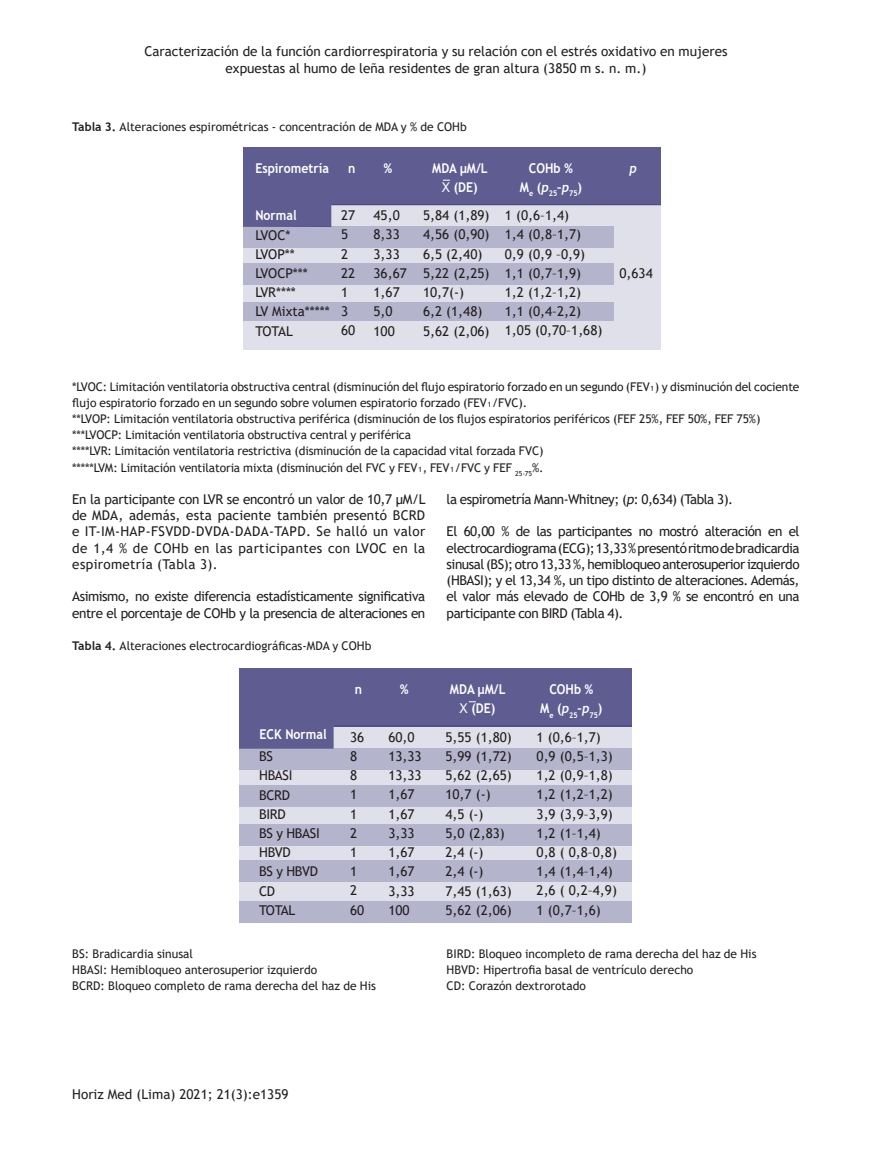
<style>
.page{position:relative;width:872px;height:1149px;background:#fff}
.page>*{position:absolute;margin:0;border:0;box-sizing:border-box;transform-origin:0 0}
.TEXTO_PRINCIPAL_HORI{font:13.5px/19.2px "Trebuchet MS";letter-spacing:-.035em;color:#231f20}
.TEXTO_PRINCIPAL_HORI-2{font:13.5px/19.2px "Trebuchet MS";color:#231f20}
.ENCABEZADO_AUTOR{font:13.5px/16.2px "Trebuchet MS";color:#231f20;text-align:center}
.t1{font:700 13.5px/19.2px "Trebuchet MS";color:#fff;text-align:center;scale:.91 1}
.t2{font:italic 700 13.5px "Trebuchet";color:#fff;scale:.91 1}
.LEYENDAS_cuadros{font:12px/16.2px "Trebuchet MS";letter-spacing:-.01em;color:#231f20}
.t3{font:700 7.8px "Trebuchet MS";color:#fff;scale:.91 1}
.s1{font-weight:700}
.s2{font-family:"Arial";font-weight:400}
.s3{font-weight:700;color:#fff}
.s4{font-style:italic}
</style>
<div class="page">
<div style="left:239px;top:668px;width:392px;height:254px;background:#e0e0ea"></div>
<div style="left:239px;top:748px;width:392px;height:21px;background:#b5b4cd"></div>
<div style="left:239px;top:784px;width:392px;height:22px;background:#b5b4cd"></div>
<div style="left:239px;top:824px;width:392px;height:21px;background:#b5b4cd"></div>
<div style="left:239px;top:859px;width:392px;height:22px;background:#b5b4cd"></div>
<div style="left:239px;top:901px;width:392px;height:21px;background:#b5b4cd"></div>
<svg style="left:239px;top:668px;width:392px;height:80px"></svg>
<div style="left:244px;top:147px;width:416px;height:202px;background:#e0e0ea"></div>
<div style="left:244px;top:227px;width:369px;height:21px;background:#b5b4cd"></div>
<div style="left:244px;top:263px;width:369px;height:21px;background:#b5b4cd"></div>
<div style="left:244px;top:303px;width:369px;height:18px;background:#b5b4cd"></div>
<svg style="left:244px;top:147px;width:416px;height:80px"></svg>
<p class="ENCABEZADO_AUTOR" style="left:144px;top:43px;width:585px">Caracterización de la función cardiorrespiratoria y su relación con el estrés oxidativo en mujeres expuestas al humo de leña residentes de gran altura (3850 m s. n. m.)</p>
<p class="LEYENDAS_cuadros" style="left:72px;top:119px;width:396px"><span class="s1">Tabla 3.</span> Alteraciones espirométricas - concentración de MDA y % de COHb</p>
<p class="t1" style="left:432px;top:158px;width:63px">MDA µM/L<br><span class="s2">X</span> (DE)</p>
<p class="t1" style="left:529px;top:158px;width:50px">COHb %</p>
<p class="t1" style="left:255px;top:158px;width:82px">Espirometría</p>
<p class="t1" style="left:348px;top:158px;width:10px">n</p>
<p class="t1" style="left:384px;top:158px;width:11px">%</p>
<p class="t2" style="left:629px;top:159px;width:10px">p</p>
<p class="t3" style="left:520px;top:188px;width:70px"><sup>M</sup>e <sup>(</sup><sup>p</sup>25<sup>–</sup><sup>p</sup>75<sup>)</sup></p>
<p class="TEXTO_PRINCIPAL_HORI-2" style="left:255px;top:206px;width:76px"><span class="s3">Normal<br></span>LVOC*<br>LVOP**<br>LVOCP***<br>LVR****<br>LV Mixta*****<br>TOTAL</p>
<p class="TEXTO_PRINCIPAL_HORI-2" style="left:373px;top:206px;width:35px">45,0<br>8,33<br>3,33<br>36,67<br>1,67<br>5,0<br>100</p>
<p class="TEXTO_PRINCIPAL_HORI-2" style="left:423px;top:206px;width:68px">5,84 (1,89)<br>4,56 (0,90)<br>6,5 (2,40)<br>5,22 (2,25)<br>10,7(-)<br>6,2 (1,48)<br>5,62 (2,06)</p>
<p class="TEXTO_PRINCIPAL_HORI" style="left:505px;top:206px;width:99px">1 (0,6–1,4)<br>1,4 (0,8–1,7)<br>0,9 (0,9 –0,9)<br>1,1 (0,7–1,9)<br>1,2 (1,2–1,2)<br>1,1 (0,4–2,2)<br>1,05 (0,70–1,68)</p>
<p class="TEXTO_PRINCIPAL_HORI" style="left:341px;top:206px;width:16px">27<br>5<br>2<br>22<br>1<br>3<br>60</p>
<p class="TEXTO_PRINCIPAL_HORI" style="left:619px;top:263px;width:35px">0,634</p>
<p class="LEYENDAS_cuadros" style="left:72px;top:378px;width:728px">*LVOC: Limitación ventilatoria obstructiva central (disminución del flujo espiratorio forzado en un segundo (FEV₁) y disminución del cociente flujo espiratorio forzado en un segundo sobre volumen espiratorio forzado (FEV₁/FVC).</p>
<p class="LEYENDAS_cuadros" style="left:72px;top:410px;width:689px">**LVOP: Limitación ventilatoria obstructiva periférica (disminución de los flujos espiratorios periféricos (FEF 25%, FEF 50%, FEF 75%)</p>
<p class="LEYENDAS_cuadros" style="left:72px;top:426px;width:340px">***LVOCP: Limitación ventilatoria obstructiva central y periférica</p>
<p class="LEYENDAS_cuadros" style="left:72px;top:443px;width:472px">****LVR: Limitación ventilatoria restrictiva (disminución de la capacidad vital forzada FVC)</p>
<p class="LEYENDAS_cuadros" style="left:72px;top:459px;width:473px">*****LVM: Limitación ventilatoria mixta (disminución del FVC y FEV₁, FEV₁/FVC y FEF <sub>25-75</sub>%.</p>
<p class="TEXTO_PRINCIPAL_HORI" style="left:72px;top:491px;width:355px;line-height:16.2px;text-align:justify">En la participante con LVR se encontró un valor de 10,7 μM/L de MDA, además, esta paciente también presentó BCRD e IT-IM-HAP-FSVDD-DVDA-DADA-TAPD. Se halló un valor de 1,4 % de COHb en las participantes con LVOC en la espirometría (Tabla 3).</p>
<p class="TEXTO_PRINCIPAL_HORI" style="left:72px;top:588px;width:354px;line-height:16.2px">Asimismo, no existe diferencia estadísticamente significativa entre el porcentaje de COHb y la presencia de alteraciones en</p>
<p class="LEYENDAS_cuadros" style="left:72px;top:637px;width:301px"><span class="s1">Tabla 4.</span> Alteraciones electrocardiográficas-MDA y COHb</p>
<p class="t1" style="left:355px;top:679px;width:10px">n</p>
<p class="t1" style="left:400px;top:679px;width:11px">%</p>
<p class="TEXTO_PRINCIPAL_HORI" style="left:446px;top:489px;width:288px">la espirometría Mann-Whitney; (<span class="s4">p</span>: 0,634) (Tabla 3).</p>
<p class="TEXTO_PRINCIPAL_HORI" style="left:446px;top:523px;width:354px;line-height:16.2px;text-align:justify">El 60,00 % de las participantes no mostró alteración en el electrocardiograma (ECG); 13,33 % presentó ritmo de bradicardia sinusal (BS); otro 13,33 %, hemibloqueo anterosuperior izquierdo (HBASI); y el 13,34 %, un tipo distinto de alteraciones. Además, el valor más elevado de COHb de 3,9 % se encontró en una participante con BIRD (Tabla 4).</p>
<p class="t1" style="left:450px;top:679px;width:63px">MDA µM/L<br><span class="s2">X</span> (DE)</p>
<p class="t1" style="left:549px;top:679px;width:50px">COHb %</p>
<p class="t3" style="left:540px;top:710px;width:70px"><sup>M</sup>e <sup>(</sup><sup>p</sup>25<sup>–</sup><sup>p</sup>75<sup>)</sup></p>
<p class="t1" style="left:259px;top:724px;width:75px">ECK Normal</p>
<p class="TEXTO_PRINCIPAL_HORI" style="left:259px;top:746px;width:62px">BS<br>HBASI<br>BCRD<br>BIRD<br>BS y HBASI<br>HBVD<br>BS y HBVD<br>CD<br>TOTAL</p>
<p class="TEXTO_PRINCIPAL_HORI" style="left:350px;top:727px;width:16px">36<br>8<br>8<br>1<br>1<br>2<br>1<br>1<br>2<br>60</p>
<p class="LEYENDAS_cuadros" style="left:72px;top:945px;width:122px">BS: Bradicardia sinusal</p>
<p class="LEYENDAS_cuadros" style="left:72px;top:961px;width:246px">HBASI: Hemibloqueo anterosuperior izquierdo</p>
<p class="LEYENDAS_cuadros" style="left:72px;top:977px;width:305px">BCRD: Bloqueo completo de rama derecha del haz de His</p>
<p class="TEXTO_PRINCIPAL_HORI-2" style="left:388px;top:727px;width:35px">60,0<br>13,33<br>13,33<br>1,67<br>1,67<br>3,33<br>1,67<br>1,67<br>3,33<br>100</p>
<p class="TEXTO_PRINCIPAL_HORI-2" style="left:445px;top:727px;width:68px">5,55 (1,80)<br>5,99 (1,72)<br>5,62 (2,65)<br>10,7 (-)<br>4,5 (-)<br>5,0 (2,83)<br>2,4 (-)<br>2,4 (-)<br>7,45 (1,63)<br>5,62 (2,06)</p>
<p class="TEXTO_PRINCIPAL_HORI" style="left:536px;top:727px;width:82px">1 (0,6–1,7)<br>0,9 (0,5–1,3)<br>1,2 (0,9–1,8)<br>1,2 (1,2–1,2)<br>3,9 (3,9–3,9)<br>1,2 (1–1,4)<br>0,8 ( 0,8–0,8)<br>1,4 (1,4–1,4)<br>2,6 ( 0,2–4,9)<br>1 (0,7–1,6)</p>
<p class="LEYENDAS_cuadros" style="left:446px;top:945px;width:311px">BIRD: Bloqueo incompleto de rama derecha del haz de His</p>
<p class="LEYENDAS_cuadros" style="left:446px;top:961px;width:248px">HBVD: Hipertrofia basal de ventrículo derecho</p>
<p class="LEYENDAS_cuadros" style="left:446px;top:977px;width:141px">CD: Corazón dextrorotado</p>
<p class="TEXTO_PRINCIPAL_HORI-2" style="left:72px;top:1084px;width:218px">Horiz Med (Lima) 2021; 21(3):e1359</p>
</div>
